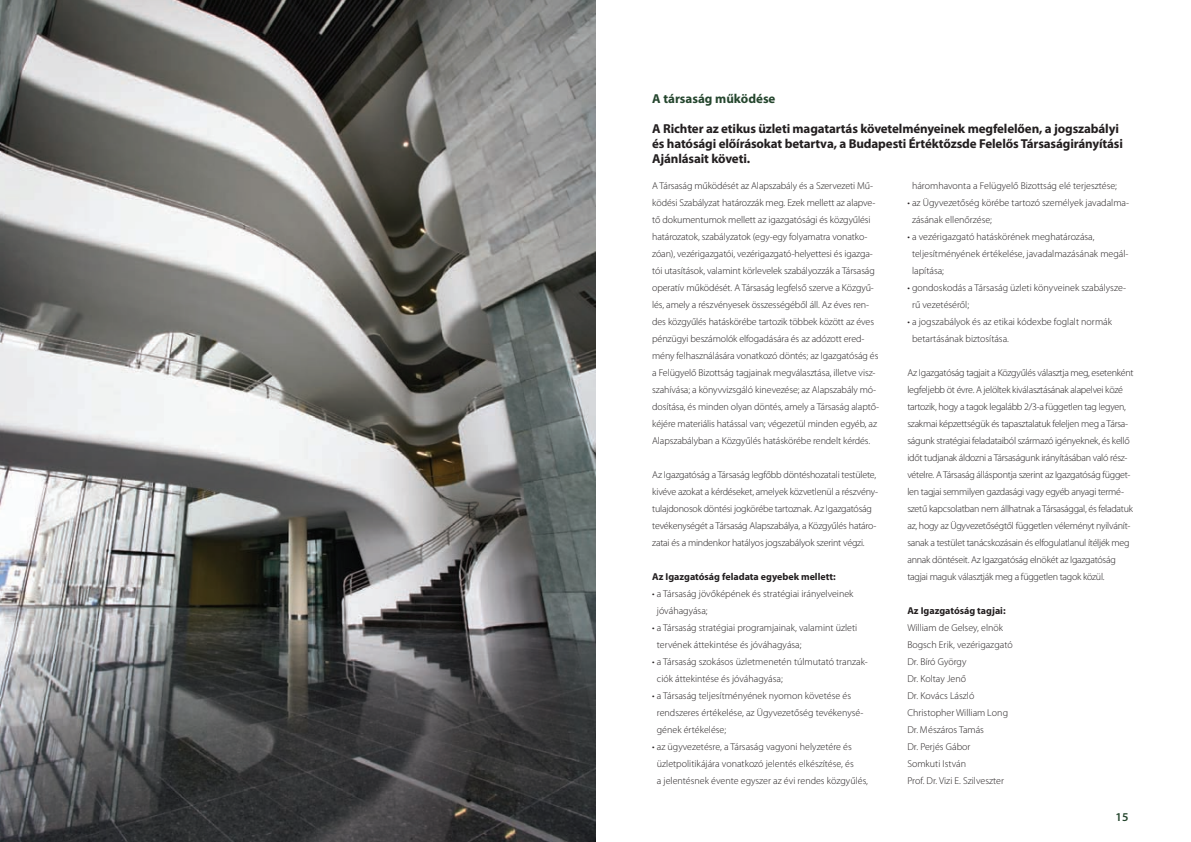
<style>
.page{position:relative;width:1191px;height:842px;background:#fff}
.page>*{position:absolute;margin:0;border:0;box-sizing:border-box;transform-origin:0 0}
.t1{font:700 13px/15px "Myriad Pro";letter-spacing:-.01em;color:#231f20}
.t2{font:700 13px "Myriad Pro";color:#25462e}
.t3{font:600 12px "Myriad Pro";color:#25462e}
.t4{font:300 10px/17px "Myriad Pro";letter-spacing:-.01em;color:#231f20}
.t5{font:700 10px "Myriad Pro";color:#231f20}
</style>
<div class="page">
<img style="left:0;top:0;width:595px;height:842px">
<h1 class="t2" style="left:652px;top:90px;width:125px">A társaság működése</h1>
<h1 class="t1" style="left:652px;top:120px;width:472px">A Richter az etikus üzleti magatartás követelményeinek megfelelően, a jogszabályi és hatósági előírásokat betartva, a Budapesti Értéktőzsde Felelős Társaságirányítási<br>Ajánlásait követi.</h1>
<p class="t4" style="left:652px;top:177px;width:228px">A Társaság működését az Alapszabály és a Szervezeti Mű&shy;ködési Szabályzat határozzák meg. Ezek mellett az alapve&shy;tő dokumentumok mellett az igazgatósági és közgyűlési határozatok, szabályzatok (egy-egy folyamatra vonatko&shy;zóan), vezérigazgatói, vezérigazgató-helyettesi és igazga&shy;tói utasítások, valamint körlevelek szabályozzák a Társaság operatív működését. A Társaság legfelső szerve a Közgyű&shy;lés, amely a részvényesek összességéből áll. Az éves ren&shy;des közgyűlés hatáskörébe tartozik többek között az éves pénzügyi beszámolók elfogadására és az adózott ered&shy;mény felhasználására vonatkozó döntés; az Igazgatóság és a Felügyelő Bizottság tagjainak megválasztása, illetve visz&shy;szahívása; a könyvvizsgáló kinevezése; az Alapszabály mó&shy;dosítása, és minden olyan döntés, amely a Társaság alaptő&shy;kéjére materiális hatással van; végezetül minden egyéb, az Alapszabályban a Közgyűlés hatáskörébe rendelt kérdés.</p>
<p class="t4" style="left:652px;top:466px;width:227px">Az Igazgatóság a Társaság legfőbb döntéshozatali testülete, kivéve azokat a kérdéseket, amelyek közvetlenül a részvény&shy;tulajdonosok döntési jogkörébe tartoznak. Az Igazgatóság tevékenységét a Társaság Alapszabálya, a Közgyűlés határo&shy;zatai és a mindenkor hatályos jogszabályok szerint végzi.</p>
<p class="t5" style="left:652px;top:570px;width:185px">Az Igazgatóság feladata egyebek mellett:</p>
<p class="t4" style="left:657px;top:585px;width:198px;text-indent:-5px">• a Társaság jövőképének és stratégiai irányelveinek jóváhagyása;</p>
<p class="t4" style="left:657px;top:619px;width:202px;text-indent:-5px">• a Társaság stratégiai programjainak, valamint üzleti tervének áttekintése és jóváhagyása;</p>
<p class="t4" style="left:657px;top:653px;width:212px;text-indent:-5px">• a Társaság szokásos üzletmenetén túlmutató tranzak&shy;ciók áttekintése és jóváhagyása;</p>
<p class="t4" style="left:657px;top:687px;width:208px;text-indent:-5px">• a Társaság teljesítményének nyomon követése és rendszeres értékelése, az ügyvezetőség tevékenysé&shy;gének értékelése;</p>
<p class="t4" style="left:657px;top:738px;width:213px;text-indent:-5px">• az ügyvezetésre, a Társaság vagyoni helyzetére és üzletpolitikájára vonatkozó jelentés elkészítése, és<br>a jelentésnek évente egyszer az évi rendes közgyűlés,</p>
<p class="t4" style="left:912px;top:177px;width:206px">háromhavonta a Felügyelő Bizottság elé terjesztése;</p>
<p class="t4" style="left:912px;top:194px;width:218px;text-indent:-5px">• az Ügyvezetőség körébe tartozó személyek javadalma&shy;zásának ellenőrzése;</p>
<p class="t4" style="left:912px;top:228px;width:218px;text-indent:-5px">• a vezérigazgató hatáskörének meghatározása, teljesítményének értékelése, javadalmazásának megál&shy;lapítása;</p>
<p class="t4" style="left:912px;top:279px;width:215px;text-indent:-5px">• gondoskodás a Társaság üzleti könyveinek szabálysze&shy;rű vezetéséről;</p>
<p class="t4" style="left:912px;top:313px;width:201px;text-indent:-5px">• a jogszabályok és az etikai kódexbe foglalt normák betartásának biztosítása.</p>
<p class="t4" style="left:907px;top:364px;width:228px">Az Igazgatóság tagjait a Közgyűlés választja meg, esetenként legfeljebb öt évre. A jelöltek kiválasztásának alapelvei közé tartozik, hogy a tagok legalább 2/3-a független tag legyen, szakmai képzettségük és tapasztalatuk feleljen meg a Társa&shy;ságunk stratégiai feladataiból származó igényeknek, és kellő időt tudjanak áldozni a Társaságunk irányításában való rész&shy;vételre. A Társaság álláspontja szerint az Igazgatóság függet&shy;len tagjai semmilyen gazdasági vagy egyéb anyagi termé&shy;szetű kapcsolatban nem állhatnak a Társasággal, és feladatuk az, hogy az ügyvezetőségtől független véleményt nyilvánít&shy;sanak a testület tanácskozásain és elfogulatlanul ítéljék meg annak döntéseit. Az Igazgatóság elnökét az Igazgatóság tagjai maguk választják meg a független tagok közül.</p>
<p class="t5" style="left:907px;top:604px;width:100px">Az Igazgatóság tagjai:</p>
<p class="t4" style="left:907px;top:619px;width:107px">William de Gelsey, elnök<br>Bogsch Erik, vezérigazgató<br>Dr. Bíró György<br>Dr. Koltay Jenő<br>Dr. Kovács László<br>Christopher William Long<br>Dr. Mészáros Tamás<br>Dr. Perjés Gábor<br>Somkuti István<br>Prof. Dr. Vizi E. Szilveszter</p>
<p class="t3" style="left:1115px;top:810px;width:14px">15</p>
</div>
